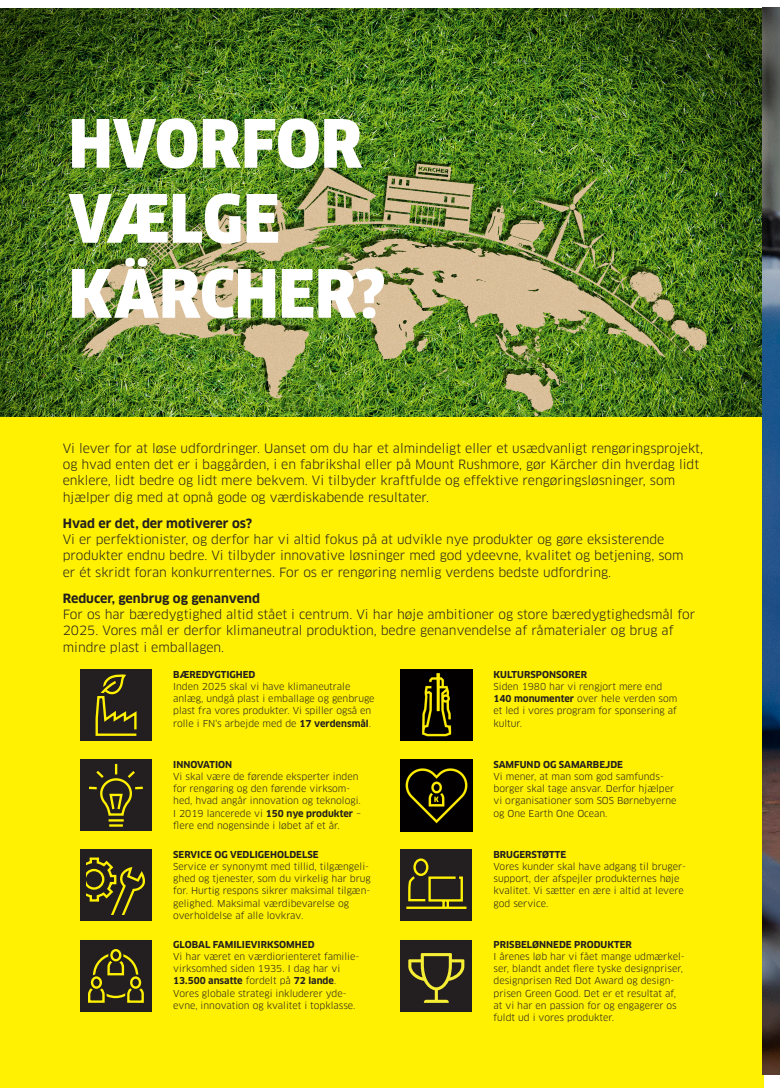
<style>
.page{position:relative;width:780px;height:1088px;background:#fff}
.page>*{position:absolute;margin:0;border:0;box-sizing:border-box;transform-origin:0 0}
.Headline_NarrowBlack_52pt_112{font:900 65px "Clan Pro Narr";color:#fff}
.Intro_Book_13pt{font:12.5px/16.2px "Clan Pro";color:#231f20}
.Picture_caption_Large_Book_7_5pt{font:9.38px/12.2px "Clan Pro";color:#231f20}
.s1{font-weight:700}
</style>
<div class="page">
<div style="left:0;top:416px;width:764px;height:672px;background:#fff101"></div>
<img style="left:0;top:8px;width:762px;height:408px">
<div style="left:80px;top:669px;width:72px;height:72px;background:#231f20"></div>
<svg style="left:95px;top:674px;width:42px;height:62px"></svg>
<div style="left:80px;top:849px;width:72px;height:72px;background:#231f20"></div>
<svg style="left:87px;top:857px;width:58px;height:58px"></svg>
<img style="left:400px;top:669px;width:72px;height:72px">
<div style="left:400px;top:849px;width:72px;height:72px;background:#231f20"></div>
<svg style="left:406px;top:858px;width:61px;height:51px"></svg>
<div style="left:80px;top:759px;width:72px;height:72px;background:#231f20"></div>
<svg style="left:89px;top:763px;width:54px;height:64px"></svg>
<div style="left:80px;top:940px;width:72px;height:72px;background:#231f20"></div>
<svg style="left:88px;top:957px;width:56px;height:46px"></svg>
<div style="left:108px;top:947px;width:15px;height:16px;border:6px solid #231f20;border-radius:50%"></div>
<div style="left:110px;top:949px;width:11px;height:12px;border:2px solid #fff101;border-radius:50%"></div>
<img style="left:400px;top:759px;width:72px;height:72px">
<div style="left:400px;top:940px;width:72px;height:72px;background:#231f20"></div>
<svg style="left:408px;top:953px;width:56px;height:50px"></svg>
<img style="left:762px;top:7px;width:18px;height:1067px">
<p class="Headline_NarrowBlack_52pt_112" style="left:69px;top:106px;width:295px">HVORFOR</p>
<p class="Headline_NarrowBlack_52pt_112" style="left:69px;top:181px;width:212px">VÆLGE</p>
<p class="Headline_NarrowBlack_52pt_112" style="left:69px;top:256px;width:318px">KÄRCHER?</p>
<p class="Intro_Book_13pt" style="left:63px;top:440px;width:642px">Vi lever for at løse udfordringer. Uanset om du har et almindeligt eller et usædvanligt rengøringsprojekt, og hvad enten det er i baggården, i en fabrikshal eller på Mount Rushmore, gør Kärcher din hverdag lidt enklere, lidt bedre og lidt mere bekvem. Vi tilbyder kraftfulde og effektive rengøringsløsninger, som hjælper dig med at opnå gode og værdiskabende resultater.</p>
<p class="Intro_Book_13pt" style="left:63px;top:515px;width:622px"><span class="s1">Hvad er det, der motiverer os?<br></span>Vi er perfektionister, og derfor har vi altid fokus på at udvikle nye produkter og gøre eksisterende produkter endnu bedre. Vi tilbyder innovative løsninger med god ydeevne, kvalitet og betjening, som er ét skridt foran konkurrenternes. For os er rengøring nemlig verdens bedste udfordring.</p>
<p class="Intro_Book_13pt" style="left:63px;top:590px;width:634px"><span class="s1">Reducer, genbrug og genanvend<br></span>For os har bæredygtighed altid stået i centrum. Vi har høje ambitioner og store bæredygtighedsmål for 2025. Vores mål er derfor klimaneutral produktion, bedre genanvendelse af råmaterialer og brug af mindre plast i emballagen.</p>
<p class="Picture_caption_Large_Book_7_5pt" style="left:173px;top:668px;width:203px"><span class="s1">BÆREDYGTIGHED<br></span>Inden 2025 skal vi have klimaneutrale anlæg, undgå plast i emballage og genbruge plast fra vores produkter. Vi spiller også en rolle i FN's arbejde med de <span class="s1">17 verdensmål</span>.</p>
<p class="Picture_caption_Large_Book_7_5pt" style="left:173px;top:758px;width:189px"><span class="s1">INNOVATION<br></span>Vi skal være de førende eksperter inden for rengøring og den førende virksom&shy;hed, hvad angår innovation og teknologi.<br>I 2019 lancerede vi <span class="s1">150 nye produkter</span> – flere end nogensinde i løbet af et år.</p>
<p class="Picture_caption_Large_Book_7_5pt" style="left:173px;top:848px;width:199px"><span class="s1">SERVICE OG VEDLIGEHOLDELSE<br></span>Service er synonymt med tillid, tilgængeli&shy;ghed og tjenester, som du virkelig har brug for. Hurtig respons sikrer maksimal tilgæn&shy;gelighed. Maksimal værdibevarelse og overholdelse af alle lovkrav.</p>
<p class="Picture_caption_Large_Book_7_5pt" style="left:173px;top:938px;width:188px"><span class="s1">GLOBAL FAMILIEVIRKSOMHED<br></span>Vi har været en værdiorienteret familie&shy;virksomhed siden 1935. I dag har vi <span class="s1">13.500 ansatte</span> fordelt på <span class="s1">72 lande</span>.<br>Vores globale strategi inkluderer yde&shy;evne, innovation og kvalitet i topklasse.</p>
<p class="Picture_caption_Large_Book_7_5pt" style="left:493px;top:668px;width:185px"><span class="s1">KULTURSPONSORER<br></span>Siden 1980 har vi rengjort mere end<br><span class="s1">140 monumenter</span> over hele verden som et led i vores program for sponsering af kultur.</p>
<p class="Picture_caption_Large_Book_7_5pt" style="left:493px;top:758px;width:185px"><span class="s1">SAMFUND OG SAMARBEJDE<br></span>Vi mener, at man som god samfunds&shy;borger skal tage ansvar. Derfor hjælper vi organisationer som SOS Børnebyerne og One Earth One Ocean.</p>
<p class="Picture_caption_Large_Book_7_5pt" style="left:493px;top:848px;width:194px"><span class="s1">BRUGERSTØTTE<br></span>Vores kunder skal have adgang til bruger&shy;support, der afspejler produkternes høje kvalitet. Vi sætter en ære i altid at levere god service.</p>
<p class="Picture_caption_Large_Book_7_5pt" style="left:493px;top:938px;width:193px"><span class="s1">PRISBELØNNEDE PRODUKTER<br></span>I årenes løb har vi fået mange udmærkel&shy;ser, blandt andet flere tyske designpriser, designprisen Red Dot Award og design&shy;prisen Green Good. Det er et resultat af, at vi har en passion for og engagerer os fuldt ud i vores produkter.</p>
</div>
